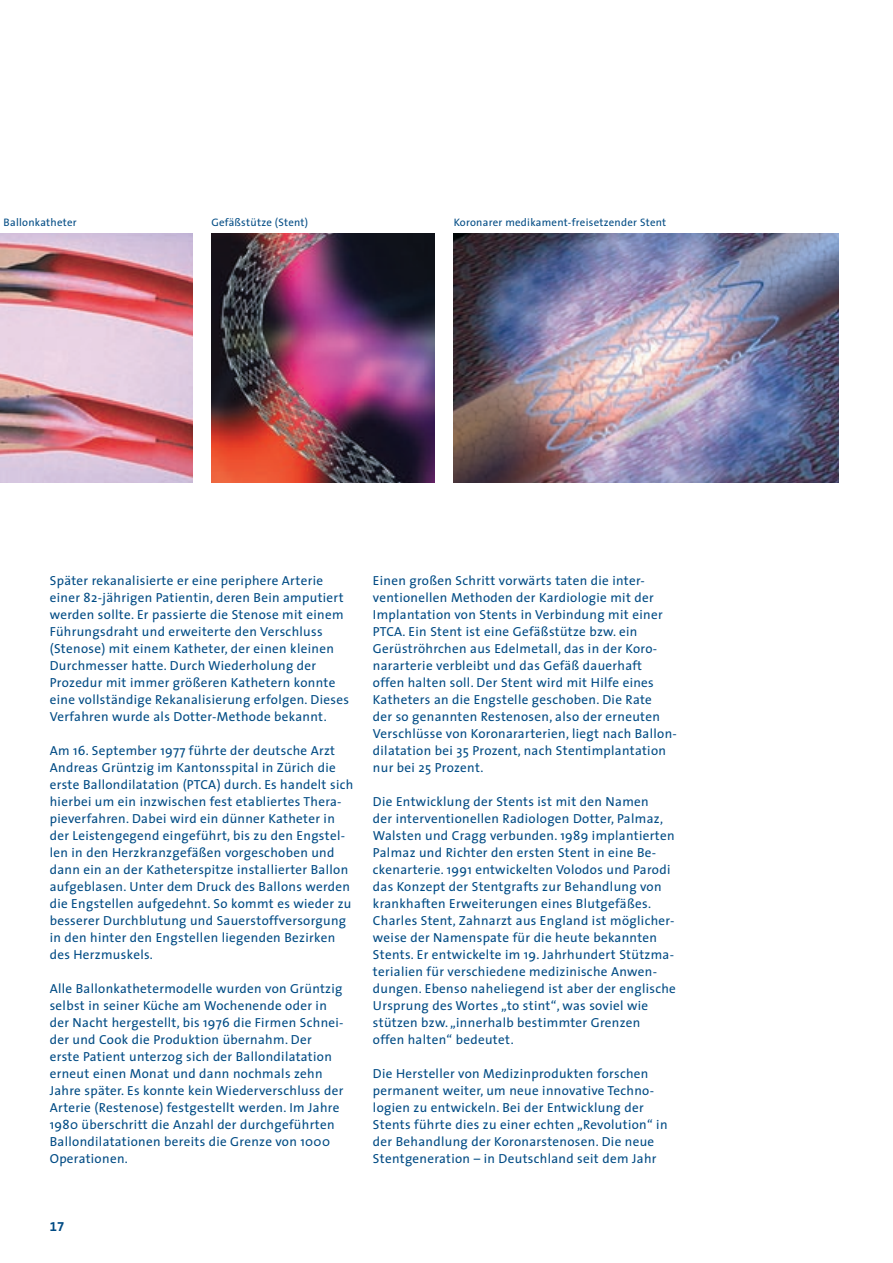
<style>
.page{position:relative;width:893px;height:1263px;background:#fff}
.page>*{position:absolute;margin:0;border:0;box-sizing:border-box;transform-origin:0 0}
.t1{font:13.2px/17px "The Sans";letter-spacing:.025em;color:#004b84}
.t2{font:13.2px "The Sans Bold Expert";color:#004b84}
.t3{font:10.8px "The Sans";letter-spacing:.025em;color:#004b84}
</style>
<div class="page">
<img style="left:0;top:234px;width:192px;height:249px">
<img style="left:454px;top:234px;width:384px;height:249px">
<img style="left:211px;top:234px;width:224px;height:249px">
<p class="t3" style="left:211px;top:214px;width:98px">Gefäßstütze (Stent)</p>
<p class="t3" style="left:4px;top:214px;width:75px">Ballonkatheter</p>
<p class="t3" style="left:454px;top:214px;width:214px">Koronarer medikament-freisetzender Stent</p>
<p class="t1" style="left:50px;top:571px;width:301px">Später rekanalisierte er eine periphere Arterie einer 82-jährigen Patientin, deren Bein amputiert werden sollte. Er passierte die Stenose mit einem Führungsdraht und erweiterte den Verschluss (Stenose) mit einem Katheter, der einen kleinen Durchmesser hatte. Durch Wiederholung der Prozedur mit immer größeren Kathetern konnte eine vollständige Rekanalisierung erfolgen. Dieses Verfahren wurde als Dotter-Methode bekannt.</p>
<p class="t1" style="left:50px;top:741px;width:305px">Am 16. September 1977 führte der deutsche Arzt Andreas Grüntzig im Kantonsspital in Zürich die erste Ballondilatation (PTCA) durch. Es handelt sich hierbei um ein inzwischen fest etabliertes Thera&shy;pieverfahren. Dabei wird ein dünner Katheter in der Leistengegend eingeführt, bis zu den Engstel&shy;len in den Herzkranzgefäßen vorgeschoben und dann ein an der Katheterspitze installierter Ballon aufgeblasen. Unter dem Druck des Ballons werden die Engstellen aufgedehnt. So kommt es wieder zu besserer Durchblutung und Sauerstoffversorgung in den hinter den Engstellen liegenden Bezirken des Herzmuskels.</p>
<p class="t1" style="left:50px;top:980px;width:295px">Alle Ballonkathetermodelle wurden von Grüntzig selbst in seiner Küche am Wochenende oder in der Nacht hergestellt, bis 1976 die Firmen Schnei&shy;der und Cook die Produktion übernahm. Der erste Patient unterzog sich der Ballondilatation erneut einen Monat und dann nochmals zehn Jahre später. Es konnte kein Wiederverschluss der Arterie (Restenose) festgestellt werden. Im Jahre 1980 überschritt die Anzahl der durchgeführten Ballondilatationen bereits die Grenze von 1000<br>Operationen.</p>
<p class="t1" style="left:373px;top:571px;width:306px">Einen großen Schritt vorwärts taten die inter&shy;ventionellen Methoden der Kardiologie mit der Implantation von Stents in Verbindung mit einer PTCA. Ein Stent ist eine Gefäßstütze bzw. ein Gerüströhrchen aus Edelmetall, das in der Koro&shy;nararterie verbleibt und das Gefäß dauerhaft<br>offen halten soll. Der Stent wird mit Hilfe eines Katheters an die Engstelle geschoben. Die Rate<br>der so genannten Restenosen, also der erneuten Verschlüsse von Koronararterien, liegt nach Ballon&shy;dilatation bei 35 Prozent, nach Stentimplantation nur bei 25 Prozent.</p>
<p class="t1" style="left:373px;top:792px;width:305px">Die Entwicklung der Stents ist mit den Namen<br>der interventionellen Radiologen Dotter, Palmaz, Walsten und Cragg verbunden. 1989 implantierten Palmaz und Richter den ersten Stent in eine Be&shy;ckenarterie. 1991 entwickelten Volodos und Parodi das Konzept der Stentgrafts zur Behandlung von krankhaften Erweiterungen eines Blutgefäßes.<br>Charles Stent, Zahnarzt aus England ist möglicher&shy;weise der Namenspate für die heute bekannten Stents. Er entwickelte im 19. Jahrhundert Stützma&shy;terialien für verschiedene medizinische Anwen&shy;dungen. Ebenso naheliegend ist aber der englische Ursprung des Wortes „to stint“, was soviel wie stützen bzw. „innerhalb bestimmter Grenzen<br>offen halten“ bedeutet.</p>
<p class="t1" style="left:373px;top:1065px;width:296px">Die Hersteller von Medizinprodukten forschen permanent weiter, um neue innovative Techno&shy;logien zu entwickeln. Bei der Entwicklung der Stents führte dies zu einer echten „Revolution“ in der Behandlung der Koronarstenosen. Die neue Stentgeneration – in Deutschland seit dem Jahr</p>
<p class="t2" style="left:50px;top:1215px;width:16px">17</p>
</div>
